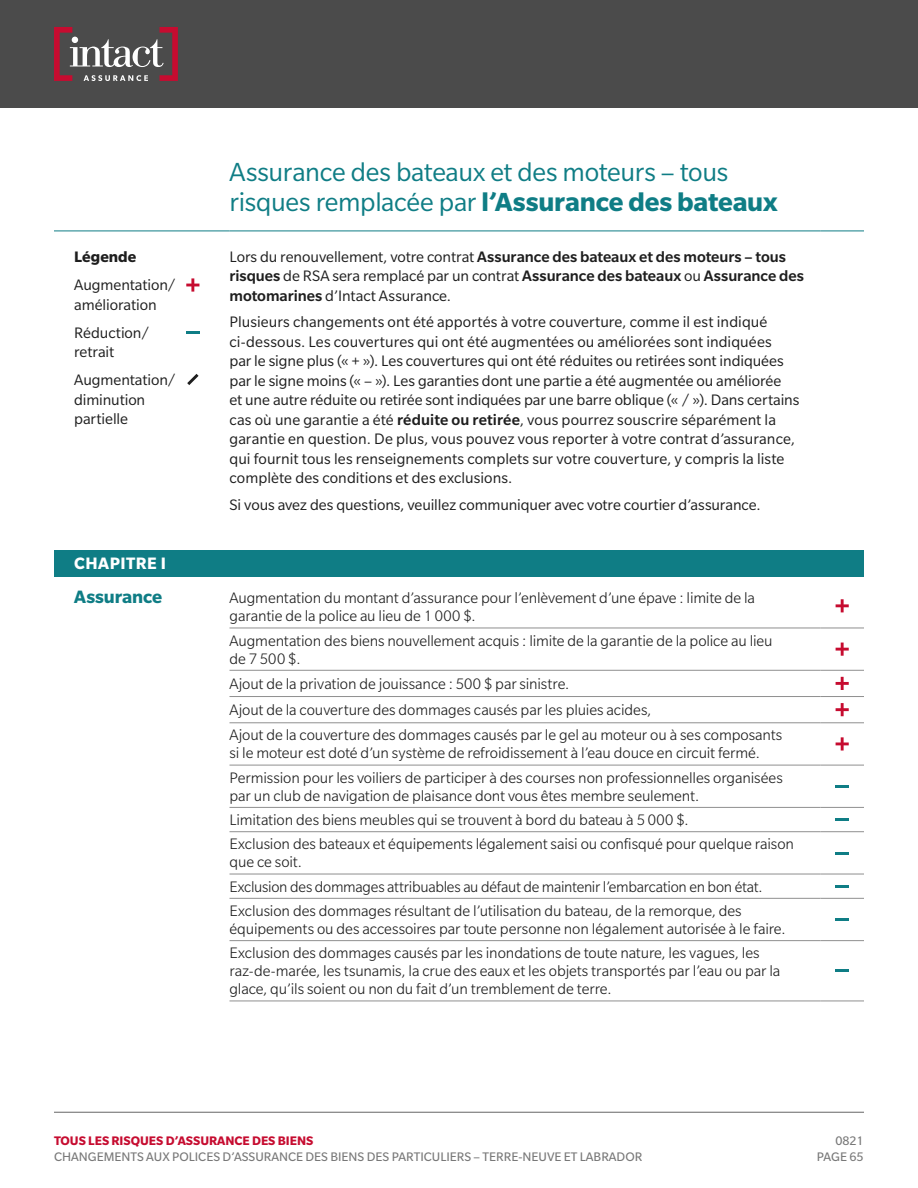
<style>
.page{position:relative;width:918px;height:1188px;background:#fff}
.page>*{position:absolute;margin:0;border:0;box-sizing:border-box;transform-origin:0 0}
.Display{font:28.5px/30px "Slate Std";letter-spacing:-.01em;color:#0f7d85}
.t1{font:700 19.5px "Slate Std";letter-spacing:-.005em;color:#0f7d85}
.t2{font:700 18px "Slate Std";letter-spacing:.03em;color:#fff}
.Body__table{font:300 16.5px/18px "Slate Std";letter-spacing:-.005em;color:#1e1e1e}
.Body__Intro{font:16.5px/19.5px "Slate Std";color:#1e1e1e}
.Body__Intro-2{font:500 16.5px/19.5px "Slate Std";color:#1e1e1e}
.Legend{font:16.5px/19.5px "Slate Std";letter-spacing:-.005em;color:#1e1e1e}
.Legend-2{font:700 16.5px "Slate Std";color:#1e1e1e}
.t3{font:13.5px/16.2px "Slate Std";color:#787878;text-align:right}
.t4{font:700 13.5px "Slate Std";color:#c60c30}
.s1{font-weight:700}
.s2{font-weight:400}
.s3{font-weight:500}
</style>
<div class="page">
<div style="left:0;top:0;width:918px;height:108px;background:#4b4b4b"></div>
<hr style="left:54px;top:1112px;width:810px;height:1px;background:#666">
<svg style="left:54px;top:27px;width:124px;height:54px"></svg>
<div style="left:54px;top:550px;width:810px;height:27px;background:#0f7d85"></div>
<hr style="left:820px;top:628px;width:44px;height:1px;background:#8f8f8f">
<hr style="left:820px;top:670px;width:44px;height:1px;background:#8f8f8f">
<hr style="left:54px;top:231px;width:176px;height:1px;background:#0f7d85">
<hr style="left:230px;top:231px;width:590px;height:1px;background:#0f7d85">
<hr style="left:820px;top:231px;width:44px;height:1px;background:#0f7d85">
<hr style="left:230px;top:628px;width:590px;height:1px;background:#8f8f8f">
<hr style="left:230px;top:670px;width:590px;height:1px;background:#8f8f8f">
<hr style="left:230px;top:696px;width:590px;height:1px;background:#8f8f8f">
<hr style="left:820px;top:696px;width:44px;height:1px;background:#8f8f8f">
<hr style="left:230px;top:723px;width:590px;height:1px;background:#8f8f8f">
<hr style="left:820px;top:723px;width:44px;height:1px;background:#8f8f8f">
<hr style="left:230px;top:765px;width:590px;height:1px;background:#8f8f8f">
<hr style="left:820px;top:765px;width:44px;height:1px;background:#8f8f8f">
<hr style="left:230px;top:807px;width:590px;height:1px;background:#8f8f8f">
<hr style="left:820px;top:807px;width:44px;height:1px;background:#8f8f8f">
<hr style="left:230px;top:831px;width:590px;height:1px;background:#8f8f8f">
<hr style="left:820px;top:831px;width:44px;height:1px;background:#8f8f8f">
<hr style="left:230px;top:874px;width:590px;height:1px;background:#8f8f8f">
<hr style="left:820px;top:874px;width:44px;height:1px;background:#8f8f8f">
<hr style="left:230px;top:898px;width:590px;height:1px;background:#8f8f8f">
<hr style="left:820px;top:898px;width:44px;height:1px;background:#8f8f8f">
<hr style="left:230px;top:940px;width:590px;height:1px;background:#8f8f8f">
<hr style="left:820px;top:940px;width:44px;height:1px;background:#8f8f8f">
<hr style="left:230px;top:1001px;width:590px;height:1px;background:#8f8f8f">
<hr style="left:820px;top:1001px;width:44px;height:1px;background:#8f8f8f">
<svg style="left:187px;top:374px;width:12px;height:11px"></svg>
<svg style="left:186px;top:331px;width:13px;height:3px"></svg>
<svg style="left:186px;top:278px;width:13px;height:14px"></svg>
<svg style="left:836px;top:599px;width:13px;height:13px"></svg>
<svg style="left:836px;top:643px;width:13px;height:13px"></svg>
<svg style="left:836px;top:677px;width:13px;height:13px"></svg>
<svg style="left:836px;top:703px;width:13px;height:13px"></svg>
<svg style="left:836px;top:737px;width:13px;height:14px"></svg>
<svg style="left:836px;top:785px;width:13px;height:3px"></svg>
<svg style="left:836px;top:818px;width:13px;height:3px"></svg>
<svg style="left:836px;top:852px;width:13px;height:3px"></svg>
<svg style="left:836px;top:885px;width:13px;height:3px"></svg>
<svg style="left:836px;top:918px;width:13px;height:3px"></svg>
<svg style="left:836px;top:969px;width:13px;height:3px"></svg>
<p class="Legend-2" style="left:74px;top:248px;width:64px">Légende</p>
<p class="Legend" style="left:74px;top:275px;width:103px">Augmentation/ amélioration</p>
<p class="Legend" style="left:74px;top:323px;width:77px">Réduction/ retrait</p>
<p class="Legend" style="left:74px;top:370px;width:103px">Augmentation/ diminution partielle</p>
<p class="Display" style="left:230px;top:156px;width:550px">Assurance des bateaux et des moteurs – tous risques remplacée par <span class="s1">l’Assurance des bateaux</span></p>
<p class="Body__Intro-2" style="left:229px;top:247px;width:576px"><span class="s2">Lors du renouvellement, votre contrat</span> Assurance des bateaux et des moteurs – tous risques <span class="s2">de RSA sera remplacé par un contrat</span> Assurance des bateaux <span class="s2">ou</span> Assurance des motomarines <span class="s2">d’Intact Assurance.</span></p>
<p class="Body__Intro" style="left:229px;top:312px;width:571px">Plusieurs changements ont été apportés à votre couverture, comme il est indiqué ci-dessous. Les couvertures qui ont été augmentées ou améliorées sont indiquées<br>par le signe plus (« + »). Les couvertures qui ont été réduites ou retirées sont indiquées par le signe moins (« – »). Les garanties dont une partie a été augmentée ou améliorée<br>et une autre réduite ou retirée sont indiquées par une barre oblique (« / »). Dans certains cas où une garantie a été <span class="s3">réduite ou retirée</span>, vous pourrez souscrire séparément la garantie en question. De plus, vous pouvez vous reporter à votre contrat d’assurance, qui fournit tous les renseignements complets sur votre couverture, y compris la liste complète des conditions et des exclusions.</p>
<p class="Body__Intro" style="left:229px;top:494px;width:533px">Si vous avez des questions, veuillez communiquer avec votre courtier d’assurance.</p>
<h1 class="t2" style="left:74px;top:554px;width:93px">CHAPITRE I</h1>
<h2 class="t1" style="left:74px;top:586px;width:90px">Assurance</h2>
<p class="Body__table" style="left:230px;top:589px;width:527px">Augmentation du montant d’assurance pour l’enlèvement d’une épave : limite de la garantie de la police au lieu de 1 000 $.</p>
<p class="Body__table" style="left:230px;top:631px;width:545px">Augmentation des biens nouvellement acquis : limite de la garantie de la police au lieu de 7 500 $.</p>
<p class="Body__table" style="left:230px;top:675px;width:341px">Ajout de la privation de jouissance : 500 $ par sinistre.</p>
<p class="Body__table" style="left:230px;top:701px;width:423px">Ajout de la couverture des dommages causés par les pluies acides,</p>
<p class="Body__table" style="left:230px;top:726px;width:554px">Ajout de la couverture des dommages causés par le gel au moteur ou à ses composants si le moteur est doté d’un système de refroidissement à l’eau douce en circuit fermé.</p>
<p class="Body__table" style="left:230px;top:768px;width:555px">Permission pour les voiliers de participer à des courses non professionnelles organisées par un club de navigation de plaisance dont vous êtes membre seulement.</p>
<p class="Body__table" style="left:230px;top:811px;width:461px">Limitation des biens meubles qui se trouvent à bord du bateau à 5 000 $.</p>
<p class="Body__table" style="left:230px;top:835px;width:566px">Exclusion des bateaux et équipements légalement saisi ou confisqué pour quelque raison que ce soit.</p>
<p class="Body__table" style="left:230px;top:877px;width:534px">Exclusion des dommages attribuables au défaut de maintenir l’embarcation en bon état.</p>
<p class="Body__table" style="left:230px;top:902px;width:558px">Exclusion des dommages résultant de l’utilisation du bateau, de la remorque, des équipements ou des accessoires par toute personne non légalement autorisée à le faire.</p>
<p class="Body__table" style="left:230px;top:944px;width:552px">Exclusion des dommages causés par les inondations de toute nature, les vagues, les raz-de-marée, les tsunamis, la crue des eaux et les objets transportés par l’eau ou par la glace, qu’ils soient ou non du fait d’un tremblement de terre.</p>
<p class="t4" style="left:54px;top:1133px;width:261px">TOUS LES RISQUES D’ASSURANCE DES BIENS</p>
<p class="t3" style="left:54px;top:1149px;width:590px">CHANGEMENTS AUX POLICES D’ASSURANCE DES BIENS DES PARTICULIERS – TERRE-NEUVE ET LABRADOR</p>
<p class="t3" style="left:817px;top:1132px;width:48px">0821<br>PAGE 65</p>
</div>
